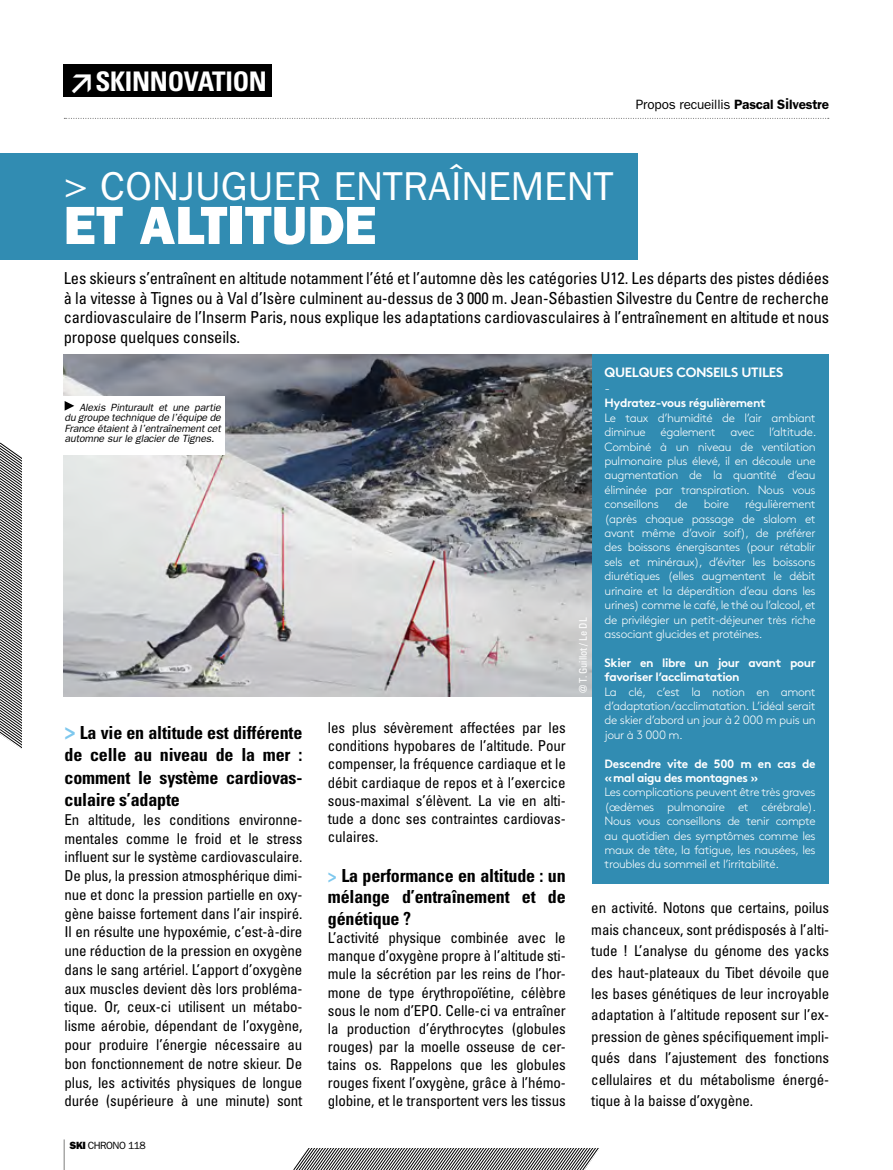
<style>
.page{position:relative;width:893px;height:1170px;background:#fff}
.page>*{position:absolute;margin:0;border:0;box-sizing:border-box;transform-origin:0 0}
.t1{font:800 54px "Franklin Gothic";color:#fff}
.t2{font:40.5px "Franklin Gothic";color:#fff}
.t3{font:700 condensed 27px "Univers";letter-spacing:-.01em;color:#fff}
.t4{font:700 condensed 18px/22.4px "Univers";letter-spacing:-.01em;color:#000;text-align:justify}
.t5{font:condensed 16.5px/19.8px "Univers";letter-spacing:-.01em;color:#000;text-align:justify}
.t6{font:condensed 15px/18.8px "Univers";letter-spacing:-.01em;color:#000;text-align:justify}
.t7{font:13.5px "Franklin Gothic";letter-spacing:-.015em;color:#000}
.t8{font:700 13.5px "Brown";letter-spacing:-.025em;color:#fff}
.t9{font:300 13.5px "Brown";color:#fff}
.t10{font:300 12px/14.4px "Brown";letter-spacing:-.03em;color:#fff;text-align:justify}
.t11{font:700 12px/14.4px "Brown";letter-spacing:-.03em;color:#fff}
.t12{font:italic 10.5px/10.5px "Franklin Gothic";letter-spacing:-.01em;color:#000;text-align:justify}
.t13{font:condensed 10.5px "Univers";letter-spacing:-.01em;color:#fff}
.t14{font:10.5px "Franklin Gothic";letter-spacing:-.05em;color:#000}
.s1{font-family:"DIN";font-stretch:normal}
.s2{font-weight:600}
.s3{font-family:"Univers";font-weight:700;font-stretch:condensed;font-size:15px}
.s4{font-size:22.5px;color:#7ec8ee}
.s5{font-weight:800}
.s6{color:#7ec8ee}
</style>
<div class="page">
<svg style="left:0;top:442px;width:22px;height:307px"></svg>
<svg style="left:294px;top:1148px;width:305px;height:21px"></svg>
<hr style="left:64px;top:1139px;width:1px;height:30px;background:#7e7e7d">
<svg style="left:64px;top:118px;width:765px;height:1px"></svg>
<div style="left:64px;top:64px;width:208px;height:32px;background:#000"></div>
<img style="left:64px;top:354px;width:527px;height:342px">
<div style="left:60px;top:396px;width:165px;height:59px;background:#fff"></div>
<svg style="left:65px;top:401px;width:9px;height:9px"></svg>
<div style="left:0;top:153px;width:638px;height:107px;background:#318cb2"></div>
<div style="left:592px;top:354px;width:236px;height:530px;background:#318cb2"></div>
<h3 class="t3" style="left:68px;top:64px;width:200px"><span class="s1">≥</span>SKINNOVATION</h3>
<h2 class="t2" style="left:64px;top:163px;width:551px">&gt; CONJUGUER ENTRAÎNEMENT</h2>
<h1 class="t1" style="left:64px;top:194px;width:314px">ET ALTITUDE</h1>
<p class="t7" style="left:636px;top:97px;width:195px">Propos recueillis <span class="s2">Pascal S</span><span class="s3">i</span><span class="s2">lvestre</span></p>
<p class="t5" style="left:64px;top:268px;width:767px">Les skieurs s’entraînent en altitude notamment l’été et l’automne dès les catégories U12. Les départs des pistes dédiées à la vitesse à Tignes ou à Val d’Isère culminent au-dessus de 3 000 m. Jean-Sébastien Silvestre du Centre de recherche cardiovasculaire de l’Inserm Paris, nous explique les adaptations cardiovasculaires à l’entraînement en altitude et nous propose quelques conseils.</p>
<p class="t12" style="left:65px;top:401px;width:158px;text-indent:15px">Alexis Pinturault et une partie du groupe technique de l’équipe de France étaient à l’entraînement cet automne sur le glacier de Tignes.</p>
<p class="t4" style="left:65px;top:721px;width:239px"><span class="s4">&gt;</span> La vie en altitude est différente de celle au niveau de la mer : comment le système cardiovas&shy;culaire s’adapte</p>
<p class="t6" style="left:65px;top:809px;width:239px">En altitude, les conditions environne&shy;mentales comme le froid et le stress influent sur le système cardiovasculaire.<br>De plus, la pression atmosphérique dimi&shy;nue et donc la pression partielle en oxy&shy;gène baisse fortement dans l’air inspiré.<br>Il en résulte une hypoxémie, c’est-à-dire une réduction de la pression en oxygène dans le sang artériel. L’apport d’oxygène aux muscles devient dès lors probléma&shy;tique. Or, ceux-ci utilisent un métabo&shy;lisme aérobie, dépendant de l’oxygène, pour produire l’énergie nécessaire au bon fonctionnement de notre skieur. De plus, les activités physiques de longue durée (supérieure à une minute) sont</p>
<p class="t14" style="left:70px;top:1138px;width:78px"><span class="s5">SKI</span> CHRONO 118</p>
<p class="t6" style="left:328px;top:718px;width:239px;line-height:18.1px">les plus sévèrement affectées par les conditions hypobares de l’altitude. Pour compenser, la fréquence cardiaque et le débit cardiaque de repos et à l’exercice sous-maximal s’élèvent. La vie en alti&shy;tude a donc ses contraintes cardiovas&shy;culaires.</p>
<p class="t4" style="left:328px;top:864px;width:239px;line-height:21.8px"><span class="s6">&gt;</span> La performance en altitude : un mélange d’entraînement et de génétique ?</p>
<p class="t6" style="left:328px;top:928px;width:239px;line-height:18.1px">L’activité physique combinée avec le manque d’oxygène propre à l’altitude sti&shy;mule la sécrétion par les reins de l’hor&shy;mone de type érythropoïétine, célèbre sous le nom d’EPO. Celle-ci va entraîner la production d’érythrocytes (globules rouges) par la moelle osseuse de cer&shy;tains os. Rappelons que les globules rouges fixent l’oxygène, grâce à l’hémo&shy;globine, et le transportent vers les tissus</p>
<p class="t13" style="left:576px;top:693px;width:77px;rotate:-90deg">@ T. Guillot / Le DL</p>
<p class="t8" style="left:605px;top:361px;width:180px">QUELQUES CONSEILS UTILES</p>
<p class="t9" style="left:605px;top:378px;width:7px">-</p>
<p class="t11" style="left:605px;top:394px;width:163px">Hydratez-vous régulièrement</p>
<p class="t10" style="left:605px;top:409px;width:213px">Le taux d’humidité de l’air ambiant diminue également avec l’altitude.<br>Combiné à un niveau de ventilation pulmonaire plus élevé, il en découle une augmentation de la quantité d’eau éliminée par transpiration. Nous vous conseillons</p>
<p class="t10" style="left:605px;top:496px;width:213px;text-indent:140px">régulièrement (après chaque passage de slalom et avant même d’avoir soif), de préférer des boissons énergisantes (pour rétablir sels et minéraux), d’éviter les boissons diurétiques (elles augmentent le débit urinaire et la déperdition d’eau dans les urines) comme le café, le thé ou l’alcool, et de privilégier un petit-déjeuner très riche associant glucides et protéines.</p>
<p class="t11" style="left:605px;top:654px;width:213px">Skier en libre un jour avant pour favoriser l’acclimatation</p>
<p class="t10" style="left:605px;top:683px;width:213px">La clé, c’est la notion en amont d’adaptation/acclimatation. L’idéal serait de skier d’abord un jour à 2 000 m puis un jour à 3 000 m.</p>
<p class="t11" style="left:605px;top:754px;width:213px">Descendre vite de 500 m en cas de «mal aigu des montagnes »</p>
<p class="t10" style="left:605px;top:784px;width:213px">Les complications peuvent être très graves (œdèmes pulmonaire et cérébrale).<br>Nous vous conseillons de tenir compte au quotidien des symptômes comme les maux de tête, la fatigue, les nausées, les troubles du sommeil et l’irritabilité.</p>
<p class="t10" style="left:675px;top:496px;width:14px">de</p>
<p class="t10" style="left:704px;top:496px;width:27px">boire</p>
<p class="t6" style="left:591px;top:896px;width:239px;line-height:21.5px">en activité. Notons que certains, poilus mais chanceux, sont prédisposés à l’alti&shy;tude ! L’analyse du génome des yacks des haut-plateaux du Tibet dévoile que les bases génétiques de leur incroyable adaptation à l’altitude reposent sur l’ex&shy;pression de gènes spécifiquement impli&shy;qués dans l’ajustement des fonctions cellulaires et du métabolisme énergé&shy;tique à la baisse d’oxygène.</p>
</div>
